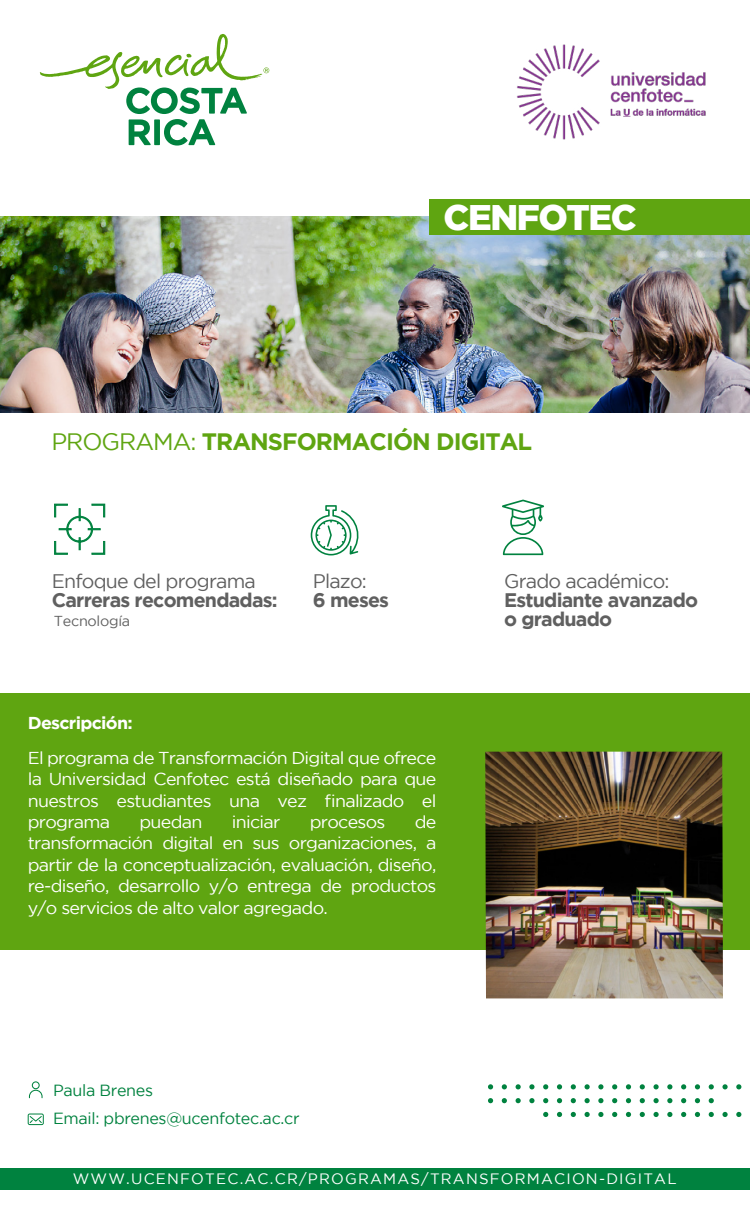
<style>
.page{position:relative;width:750px;height:1222px;background:#fff}
.page>*{position:absolute;margin:0;border:0;box-sizing:border-box;transform-origin:0 0}
.t1{font:900 35.47px "Gotham";letter-spacing:-.04em;color:#fff}
.t2{font:700 23.7px "Gotham";letter-spacing:-.04em;color:#5fa511}
.t3{font:700 19.58px/19.2px "Gotham";letter-spacing:-.04em;color:#606060}
.t4{font:19.58px "Gotham";letter-spacing:-.04em;color:#606060}
.t5{font:17.17px/21.5px "Gotham";letter-spacing:-.04em;color:#fff;text-align:justify;scale:1.04 1}
.t6{font:700 17.17px "Gotham";letter-spacing:-.04em;color:#fff;scale:1.04 1}
.t7{font:16.12px/28.2px "Gotham";letter-spacing:-.02em;color:#00823f}
.t8{font:15px "Gotham";letter-spacing:.08em;color:#fff}
.t9{font:14.4px "Gotham";letter-spacing:-.02em;color:#606060}
.s1{font-weight:400}
</style>
<div class="page">
<img style="left:0;top:216px;width:750px;height:196px">
<div style="left:430px;top:200px;width:320px;height:35px;background:#5fa511"></div>
<svg style="left:54px;top:504px;width:51px;height:51px"></svg>
<svg style="left:311px;top:505px;width:48px;height:50px"></svg>
<svg style="left:502px;top:499px;width:42px;height:56px"></svg>
<img style="left:517px;top:44px;width:189px;height:96px">
<div style="left:0;top:1168px;width:750px;height:22px;background:#00823f"></div>
<div style="left:0;top:693px;width:750px;height:257px;background:#5fa511"></div>
<img style="left:485px;top:752px;width:238px;height:246px">
<svg style="left:736px;top:1112px;width:5px;height:5px"></svg>
<svg style="left:736px;top:1084px;width:5px;height:5px"></svg>
<svg style="left:722px;top:1112px;width:6px;height:5px"></svg>
<svg style="left:722px;top:1084px;width:6px;height:5px"></svg>
<svg style="left:709px;top:1112px;width:5px;height:5px"></svg>
<svg style="left:709px;top:1098px;width:5px;height:5px"></svg>
<svg style="left:709px;top:1084px;width:5px;height:5px"></svg>
<svg style="left:695px;top:1112px;width:5px;height:5px"></svg>
<svg style="left:695px;top:1098px;width:5px;height:5px"></svg>
<svg style="left:695px;top:1084px;width:5px;height:5px"></svg>
<svg style="left:681px;top:1112px;width:5px;height:5px"></svg>
<svg style="left:681px;top:1098px;width:5px;height:5px"></svg>
<svg style="left:681px;top:1084px;width:5px;height:5px"></svg>
<svg style="left:667px;top:1112px;width:5px;height:5px"></svg>
<svg style="left:667px;top:1098px;width:5px;height:5px"></svg>
<svg style="left:667px;top:1084px;width:5px;height:5px"></svg>
<svg style="left:654px;top:1112px;width:5px;height:5px"></svg>
<svg style="left:654px;top:1098px;width:5px;height:5px"></svg>
<svg style="left:654px;top:1084px;width:5px;height:5px"></svg>
<svg style="left:640px;top:1112px;width:5px;height:5px"></svg>
<svg style="left:640px;top:1098px;width:5px;height:5px"></svg>
<svg style="left:640px;top:1084px;width:5px;height:5px"></svg>
<svg style="left:626px;top:1112px;width:5px;height:5px"></svg>
<svg style="left:626px;top:1098px;width:5px;height:5px"></svg>
<svg style="left:626px;top:1084px;width:5px;height:5px"></svg>
<svg style="left:612px;top:1112px;width:5px;height:5px"></svg>
<svg style="left:612px;top:1098px;width:5px;height:5px"></svg>
<svg style="left:612px;top:1084px;width:5px;height:5px"></svg>
<svg style="left:598px;top:1112px;width:5px;height:5px"></svg>
<svg style="left:598px;top:1098px;width:5px;height:5px"></svg>
<svg style="left:598px;top:1084px;width:5px;height:5px"></svg>
<svg style="left:585px;top:1112px;width:5px;height:5px"></svg>
<svg style="left:585px;top:1098px;width:5px;height:5px"></svg>
<svg style="left:585px;top:1084px;width:5px;height:5px"></svg>
<svg style="left:571px;top:1112px;width:5px;height:5px"></svg>
<svg style="left:571px;top:1098px;width:5px;height:5px"></svg>
<svg style="left:571px;top:1084px;width:5px;height:5px"></svg>
<svg style="left:557px;top:1112px;width:5px;height:5px"></svg>
<svg style="left:557px;top:1098px;width:5px;height:5px"></svg>
<svg style="left:557px;top:1084px;width:5px;height:5px"></svg>
<svg style="left:543px;top:1112px;width:5px;height:5px"></svg>
<svg style="left:543px;top:1098px;width:5px;height:5px"></svg>
<svg style="left:543px;top:1084px;width:5px;height:5px"></svg>
<svg style="left:529px;top:1098px;width:6px;height:5px"></svg>
<svg style="left:529px;top:1084px;width:6px;height:5px"></svg>
<svg style="left:516px;top:1098px;width:5px;height:5px"></svg>
<svg style="left:516px;top:1084px;width:5px;height:5px"></svg>
<svg style="left:502px;top:1098px;width:5px;height:5px"></svg>
<svg style="left:502px;top:1084px;width:5px;height:5px"></svg>
<svg style="left:488px;top:1098px;width:5px;height:5px"></svg>
<svg style="left:488px;top:1084px;width:5px;height:5px"></svg>
<svg style="left:29px;top:1081px;width:14px;height:17px"></svg>
<svg style="left:28px;top:1113px;width:16px;height:12px"></svg>
<svg style="left:40px;top:34px;width:229px;height:112px"></svg>
<div style="left:25px;top:1169px;width:698px;height:22px;background:#00823f"></div>
<h1 class="t1" style="left:444px;top:197px;width:195px">CENFOTEC</h1>
<h2 class="t2" style="left:51px;top:427px;width:482px"><span class="s1">PROGRAMA:</span> TRANSFORMACIÓN DIGITAL</h2>
<p class="t4" style="left:52px;top:570px;width:206px">Enfoque del programa</p>
<p class="t3" style="left:52px;top:590px;width:227px">Carreras recomendadas:</p>
<p class="t9" style="left:54px;top:613px;width:78px">Tecnología</p>
<p class="t4" style="left:313px;top:570px;width:56px">Plazo:</p>
<p class="t3" style="left:313px;top:590px;width:78px">6 meses</p>
<p class="t6" style="left:28px;top:713px;width:103px">Descripción:</p>
<p class="t5" style="left:28px;top:746px;width:395px">El programa de Transformación Digital que ofrece la Universidad Cenfotec está diseñado para que nuestros estudiantes una vez finalizado el programa</p>
<p class="t5" style="left:28px;top:811px;width:395px;text-indent:387px">de transformación digital en sus organizaciones, a partir de la conceptualización, evaluación, diseño, re-diseño, desarrollo y/o entrega de productos y/o servicios de alto valor agregado.</p>
<p class="t5" style="left:139px;top:811px;width:62px">puedan</p>
<p class="t5" style="left:232px;top:811px;width:48px">iniciar</p>
<p class="t5" style="left:310px;top:811px;width:74px">procesos</p>
<p class="t7" style="left:53px;top:1076px;width:248px">Paula Brenes<br>Email: pbrenes@ucenfotec.ac.cr</p>
<p class="t4" style="left:504px;top:570px;width:167px">Grado académico:</p>
<p class="t3" style="left:504px;top:590px;width:196px">Estudiante avanzado o graduado</p>
<p class="t8" style="left:73px;top:1171px;width:605px">WWW.UCENFOTEC.AC.CR/PROGRAMAS/TRANSFORMACION-DIGITAL</p>
</div>
